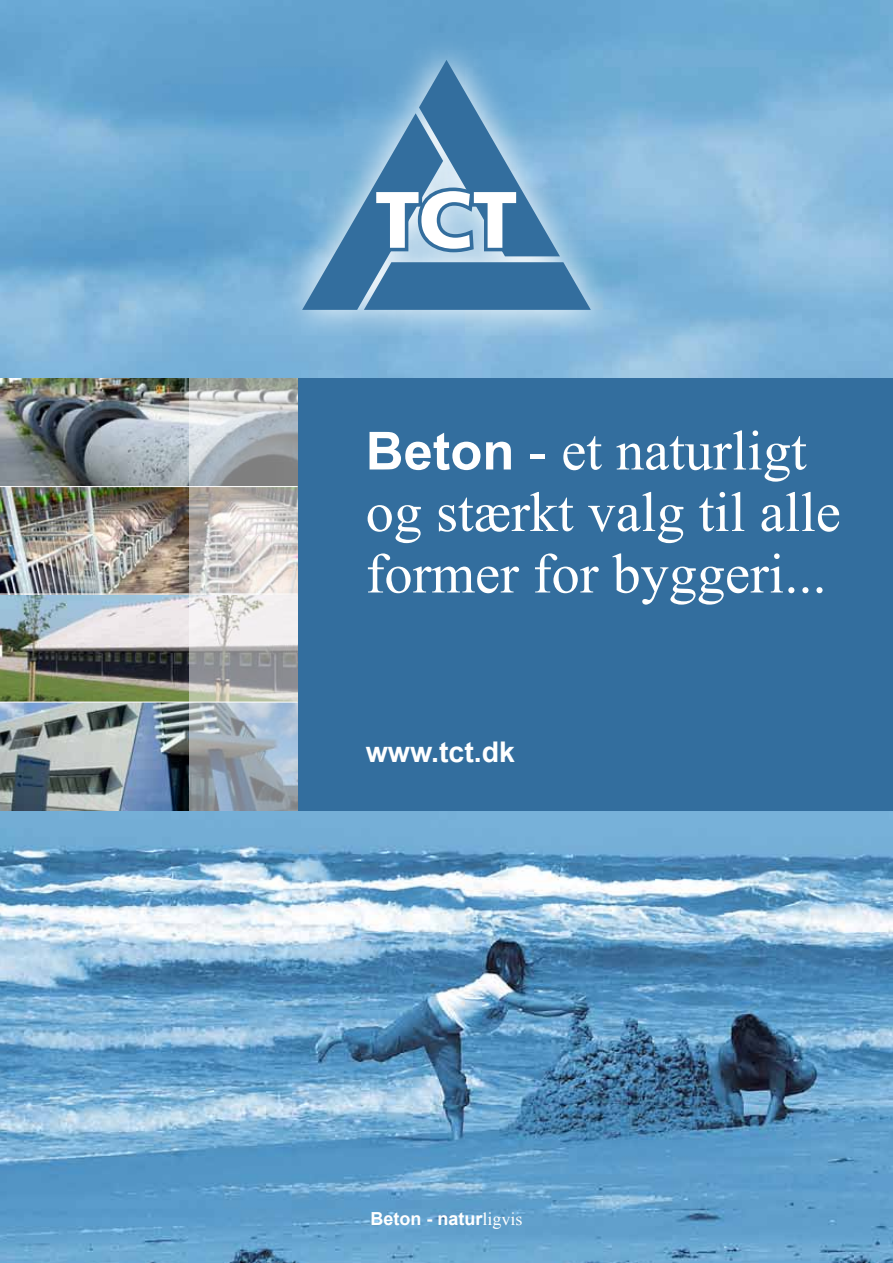
<style>
.page{position:relative;width:893px;height:1263px;background:#fff}
.page>*{position:absolute;margin:0;border:0;box-sizing:border-box;transform-origin:0 0}
.t1{font:56.25px/61.5px "Times New Roman";color:#fff}
.t2{font:700 28.5px "Arial";color:#fff}
.t3{font:700 18px "Arial";color:#fff}
.s1{font-family:"Arial";font-weight:700;font-size:52.5px}
.s2{font-family:"Times New Roman";font-weight:400}
</style>
<div class="page">
<img style="left:0;top:0;width:893px;height:1263px">
<div style="left:298px;top:378px;width:595px;height:432px;background:#336e9e"></div>
<svg style="left:267px;top:25px;width:346px;height:311px;background:#77afd6"></svg>
<svg style="left:302px;top:60px;width:289px;height:250px;background:#6b9fc5"></svg>
<img style="left:0;top:378px;width:190px;height:108px">
<img style="left:0;top:595px;width:190px;height:106px">
<img style="left:0;top:703px;width:190px;height:107px">
<img style="left:0;top:487px;width:190px;height:106px">
<svg style="left:190px;top:378px;width:108px;height:432px;background:#b8bbbd"></svg>
<hr style="left:0;top:593px;width:298px;height:2px;background:#fff">
<hr style="left:0;top:486px;width:298px;height:1px;background:#fff">
<hr style="left:0;top:701px;width:298px;height:2px;background:#fff">
<p class="t1" style="left:366px;top:419px;width:477px"><span class="s1">Beton</span> - et naturligt og stærkt valg til alle former for byggeri...</p>
<p class="t2" style="left:366px;top:733px;width:151px">www.tct.dk</p>
<p class="t3" style="left:370px;top:1207px;width:154px">Beton - natur<span class="s2">ligvis</span></p>
</div>
